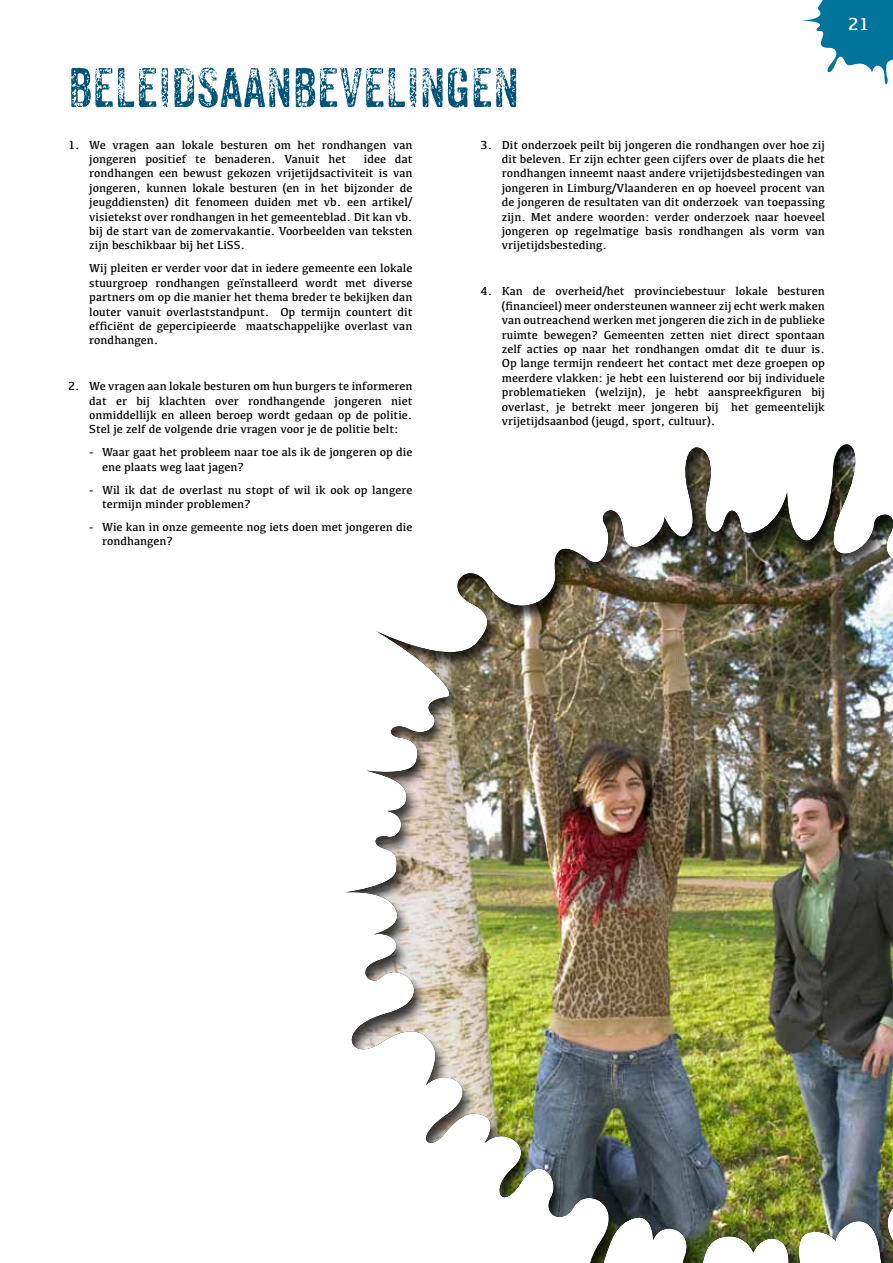
<style>
.page{position:relative;width:893px;height:1263px;background:#fff}
.page>*{position:absolute;margin:0;border:0;box-sizing:border-box;transform-origin:0 0}
.t1{font:54px "Anodyne";color:#005477}
.t2{font:18px "Kefa";color:#fff}
.t3{font:12px/14.4px "Kefa";color:#000;text-align:justify}
</style>
<div class="page">
<div style="left:342px;top:442px;width:551px;height:821px;background:#000;opacity:.75"></div>
<svg style="left:801px;top:0;width:92px;height:85px"></svg>
<h1 class="t1" style="left:68px;top:55px;width:453px">BELEIDSAANBEVELINGEN</h1>
<p class="t3" style="left:502px;top:137px;width:325px;text-indent:-21px">3. Dit onderzoek peilt bij jongeren die rondhangen over hoe zij dit beleven. Er zijn echter geen cijfers over de plaats die het rondhangen inneemt naast andere vrijetijdsbestedingen van jongeren in Limburg/Vlaanderen en op hoeveel procent van de jongeren de resultaten van dit onderzoek van toepassing zijn. Met andere woorden: verder onderzoek naar hoeveel jongeren op regelmatige basis rondhangen als vorm van vrijetijdsbesteding.</p>
<p class="t3" style="left:502px;top:284px;width:325px;text-indent:-21px">4. Kan de overheid/het provinciebestuur lokale besturen (financieel) meer ondersteunen wanneer zij echt werk maken van outreachend werken met jongeren die zich in de publieke ruimte bewegen? Gemeenten zetten niet direct spontaan zelf acties op naar het rondhangen omdat dit te duur is.<br>Op lange termijn rendeert het contact met deze groepen op meerdere vlakken: je hebt een luisterend oor bij individuele problematieken (welzijn), je hebt aanspreekfiguren bij overlast, je betrekt meer jongeren bij het gemeentelijk vrijetijdsaanbod (jeugd, sport, cultuur).</p>
<p class="t3" style="left:89px;top:137px;width:325px;text-indent:-21px">1. We vragen aan lokale besturen om het rondhangen van jongeren positief te benaderen. Vanuit het</p>
<p class="t3" style="left:89px;top:151px;width:325px;text-indent:275px">idee dat rondhangen een bewust gekozen vrijetijdsactiviteit is van jongeren, kunnen lokale besturen (en in het bijzonder de jeugddiensten) dit fenomeen duiden met vb. een artikel/ visietekst over rondhangen in het gemeenteblad. Dit kan vb. bij de start van de zomervakantie. Voorbeelden van teksten zijn beschikbaar bij het LiSS.</p>
<p class="t3" style="left:89px;top:261px;width:325px">Wij pleiten er verder voor dat in iedere gemeente een lokale stuurgroep rondhangen geïnstalleerd wordt met diverse partners om op die manier het thema breder te bekijken dan louter vanuit overlaststandpunt. Op termijn countert dit efficiënt de gepercipieerde maatschappelijke overlast van rondhangen.</p>
<p class="t3" style="left:89px;top:379px;width:325px;text-indent:-21px">2. We vragen aan lokale besturen om hun burgers te informeren dat er bij klachten over rondhangende jongeren niet onmiddellijk en alleen beroep wordt gedaan op de politie.<br>Stel je zelf de volgende drie vragen voor je de politie belt:</p>
<p class="t3" style="left:102px;top:445px;width:312px;text-indent:-13px">- Waar gaat het probleem naar toe als ik de jongeren op die ene plaats weg laat jagen?</p>
<p class="t3" style="left:102px;top:482px;width:312px;text-indent:-13px">- Wil ik dat de overlast nu stopt of wil ik ook op langere termijn minder problemen?</p>
<p class="t3" style="left:102px;top:519px;width:312px;text-indent:-13px">- Wie kan in onze gemeente nog iets doen met jongeren die rondhangen?</p>
<h2 class="t2" style="left:848px;top:13px;width:23px">21</h2>
</div>
